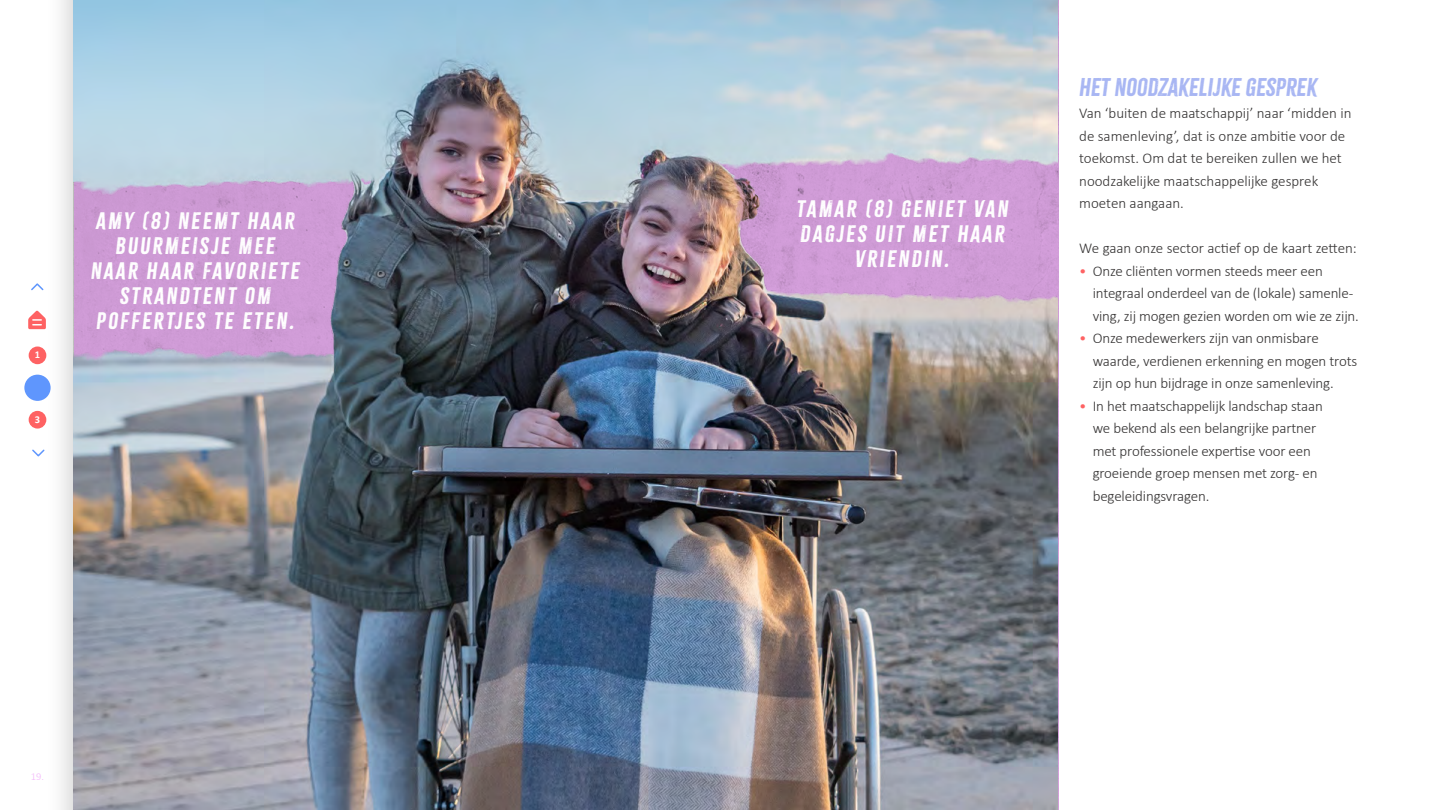
<style>
.page{position:relative;width:1440px;height:810px;background:#fff}
.page>*{position:absolute;margin:0;border:0;box-sizing:border-box;transform-origin:0 0}
.t1{font:italic 22.5px "Citrus Gothic";color:#a8b6f3}
.t2{font:italic 20.92px/25.1px "Citrus Gothic";letter-spacing:.11em;color:#fff;text-align:center}
.t3{font:300 15px/22.5px "Calibri";letter-spacing:-.01em;color:#343232}
.t4{font:300 10.5px "Calibri";color:#f3b6fb}
.t5{font:700 10.5px "Calibri";color:#fff}
.s1{color:#fe6263}
</style>
<div class="page">
<div style="left:44px;top:0;width:1396px;height:810px;background:#000;opacity:.19"></div>
<div style="left:75px;top:0;width:1365px;height:810px;background:#fff"></div>
<svg style="left:32px;top:448px;width:14px;height:10px"></svg>
<div style="left:29px;top:347px;width:17px;height:17px;background:#fe6263;border-radius:50%"></div>
<div style="left:29px;top:411px;width:17px;height:18px;background:#fe6263;border-radius:50%"></div>
<svg style="left:31px;top:282px;width:14px;height:10px"></svg>
<svg style="left:28px;top:311px;width:18px;height:18px"></svg>
<img style="left:74px;top:0;width:984px;height:810px">
<div style="left:24px;top:375px;width:27px;height:26px;background:#5f96fd;border-radius:50%"></div>
<p class="t5" style="left:35px;top:348px;width:7px">1</p>
<p class="t5" style="left:35px;top:412px;width:7px">3</p>
<h2 class="t2" style="left:91px;top:208px;width:210px">AMY (8) NEEMT HAAR<br>BUURMEISJE MEE<br>NAAR HAAR FAVORIETE<br>STRANDTENT OM<br>POFFERTJES TE ETEN.</h2>
<h2 class="t2" style="left:797px;top:196px;width:213px">TAMAR (8) GENIET VAN<br>DAGJES UIT MET HAAR<br>VRIENDIN.</h2>
<h1 class="t1" style="left:1079px;top:73px;width:241px">HET NODZAKELIJKE GESPREK</h1>
<p class="t3" style="left:1079px;top:102px;width:274px">Van ‘buiten de maatschappij’ naar ‘midden in de samenleving’, dat is onze ambitie voor de toekomst. Om dat te bereiken zullen we het noodzakelijke maatschappelijke gesprek moeten aangaan.</p>
<p class="t3" style="left:1079px;top:237px;width:279px">We gaan onze sector actief op de kaart zetten:</p>
<p class="t3" style="left:1093px;top:259px;width:268px;text-indent:-14px"><span class="s1">•</span> Onze cliënten vormen steeds meer een integraal onderdeel van de (lokale) samenle&shy;ving, zij mogen gezien worden om wie ze zijn.</p>
<p class="t3" style="left:1093px;top:327px;width:266px;text-indent:-14px"><span class="s1">•</span> Onze medewerkers zijn van onmisbare waarde, verdienen erkenning en mogen trots zijn op hun bijdrage in onze samenleving.</p>
<p class="t3" style="left:1093px;top:394px;width:232px;text-indent:-14px"><span class="s1">•</span> In het maatschappelijk landschap staan we bekend als een belangrijke partner met professionele expertise voor een groeiende groep mensen met zorg- en begeleidingsvragen.</p>
<p class="t4" style="left:31px;top:770px;width:15px">19.</p>
</div>
